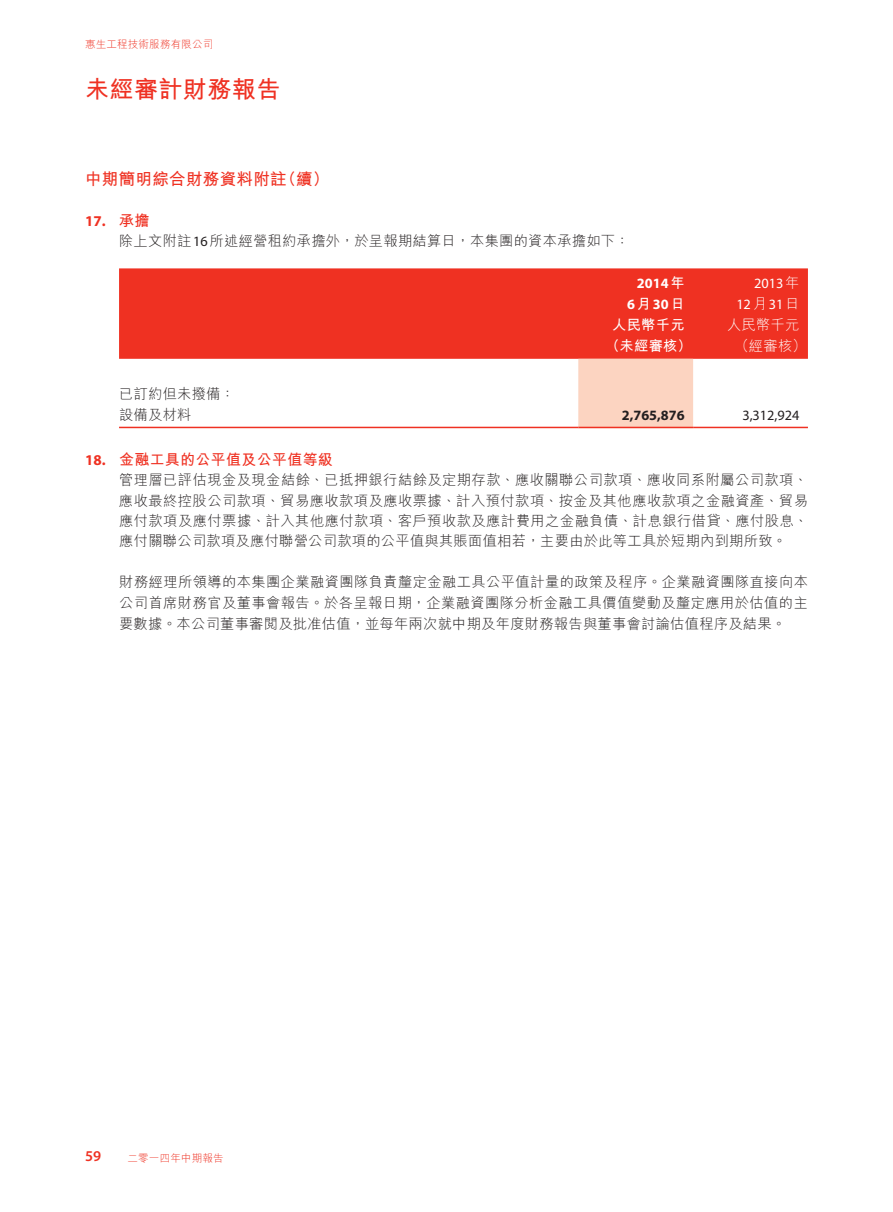
<style>
.page{position:relative;width:893px;height:1212px;background:#fff}
.page>*{position:absolute;margin:0;border:0;box-sizing:border-box;transform-origin:0 0}
.t1{font:700 24px "M Hei HK";letter-spacing:.02em;color:#ef3122}
.t2{font:700 16.5px "M Hei HK";letter-spacing:.02em;color:#ef3122}
.t3{font:700 15px "M Hei HK";letter-spacing:.02em;color:#ef3122}
.t4{font:700 15px "Myriad Pro";color:#ef3122}
.t5{font:600 15px "Myriad Pro";color:#ef3122}
.t6{font:300 14.25px/20.2px "M Hei HK";letter-spacing:.02em;color:#231f20;text-align:justify}
.t7{font:14.25px/21px "Myriad Pro";color:#fff;text-align:right}
.t8{font:700 14.25px "M Hei HK";letter-spacing:.02em;color:#fff}
.t9{font:700 14.25px/21px "Myriad Pro";color:#fff;text-align:right}
.t10{font:300 14.25px "M Hei HK";letter-spacing:.02em;color:#fff}
.t11{font:14.25px "Myriad Pro";color:#231f20}
.t12{font:700 14.25px "Myriad Pro";color:#231f20}
.t13{font:300 10.5px "M Hei HK";letter-spacing:.02em;color:#ef3122}
.s1{font-family:"Myriad Pro";font-weight:400}
.s2{font-family:"M Hei HK"}
.s3{font-family:"M Hei HK";font-weight:300}
</style>
<div class="page">
<div style="left:119px;top:268px;width:689px;height:91px;background:#ef3122"></div>
<div style="left:578px;top:359px;width:115px;height:68px;background:#fcd4c1"></div>
<hr style="left:119px;top:427px;width:459px;height:1px;background:#ef3122">
<hr style="left:578px;top:427px;width:115px;height:1px;background:#ef3122">
<hr style="left:693px;top:427px;width:115px;height:1px;background:#ef3122">
<p class="t13" style="left:85px;top:39px;width:130px">惠生工程技術服務有限公司</p>
<h1 class="t1" style="left:85px;top:72px;width:197px">未經審計財務報告</h1>
<p class="t2" style="left:85px;top:167px;width:203px">中期簡明綜合財務資料附註</p>
<p class="t3" style="left:119px;top:210px;width:32px">承擔</p>
<p class="t2" style="left:280px;top:167px;width:51px">（續(</p>
<p class="t4" style="left:85px;top:211px;width:22px">17.</p>
<p class="t6" style="left:119px;top:231px;width:512px">除上文附註<span class="s1">16</span>所述經營租約承擔外，於呈報期結算日，本集團的資本承擔如下：</p>
<p class="t9" style="left:627px;top:272px;width:59px">2014<span class="s2">年<br></span>6<span class="s2">月</span>30<span class="s2">日</span></p>
<p class="t7" style="left:736px;top:272px;width:65px">2013<span class="s3">年<br></span>12<span class="s3">月</span>31<span class="s3">日</span></p>
<p class="t10" style="left:727px;top:317px;width:74px">人民幣千元</p>
<p class="t8" style="left:612px;top:314px;width:74px">人民幣千元</p>
<p class="t4" style="left:85px;top:450px;width:22px">18.</p>
<p class="t6" style="left:119px;top:383px;width:117px">已訂約但未撥備：</p>
<p class="t6" style="left:119px;top:404px;width:74px">設備及材料</p>
<p class="t3" style="left:119px;top:449px;width:215px">金融工具的公平值及公平值等級</p>
<p class="t8" style="left:605px;top:335px;width:88px">（未經審核）</p>
<p class="t12" style="left:622px;top:406px;width:64px">2,765,876</p>
<p class="t10" style="left:735px;top:338px;width:73px">（經審核(</p>
<p class="t11" style="left:742px;top:406px;width:59px">3,312,924</p>
<p class="t6" style="left:119px;top:470px;width:691px">管理層已評估現金及現金結餘、已抵押銀行結餘及定期存款、應收關聯公司款項、應收同系附屬公司款項、應收最終控股公司款項、貿易應收款項及應收票據、計入預付款項、按金及其他應收款項之金融資產、貿易應付款項及應付票據、計入其他應付款項、客戶預收款及應計費用之金融負債、計息銀行借貸、應付股息、應付關聯公司款項及應付聯營公司款項的公平值與其賬面值相若，主要由於此等工具於短期內到期所致。</p>
<p class="t6" style="left:119px;top:571px;width:690px;line-height:21px">財務經理所領導的本集團企業融資團隊負責釐定金融工具公平值計量的政策及程序。企業融資團隊直接向本公司首席財務官及董事會報告。於各呈報日期，企業融資團隊分析金融工具價值變動及釐定應用於估值的主要數據。本公司董事審閱及批准估值，並每年兩次就中期及年度財務報告與董事會討論估值程序及結果。</p>
<p class="t5" style="left:85px;top:1147px;width:18px">59</p>
<p class="t13" style="left:128px;top:1152px;width:98px">二零一四年中期報告</p>
</div>
